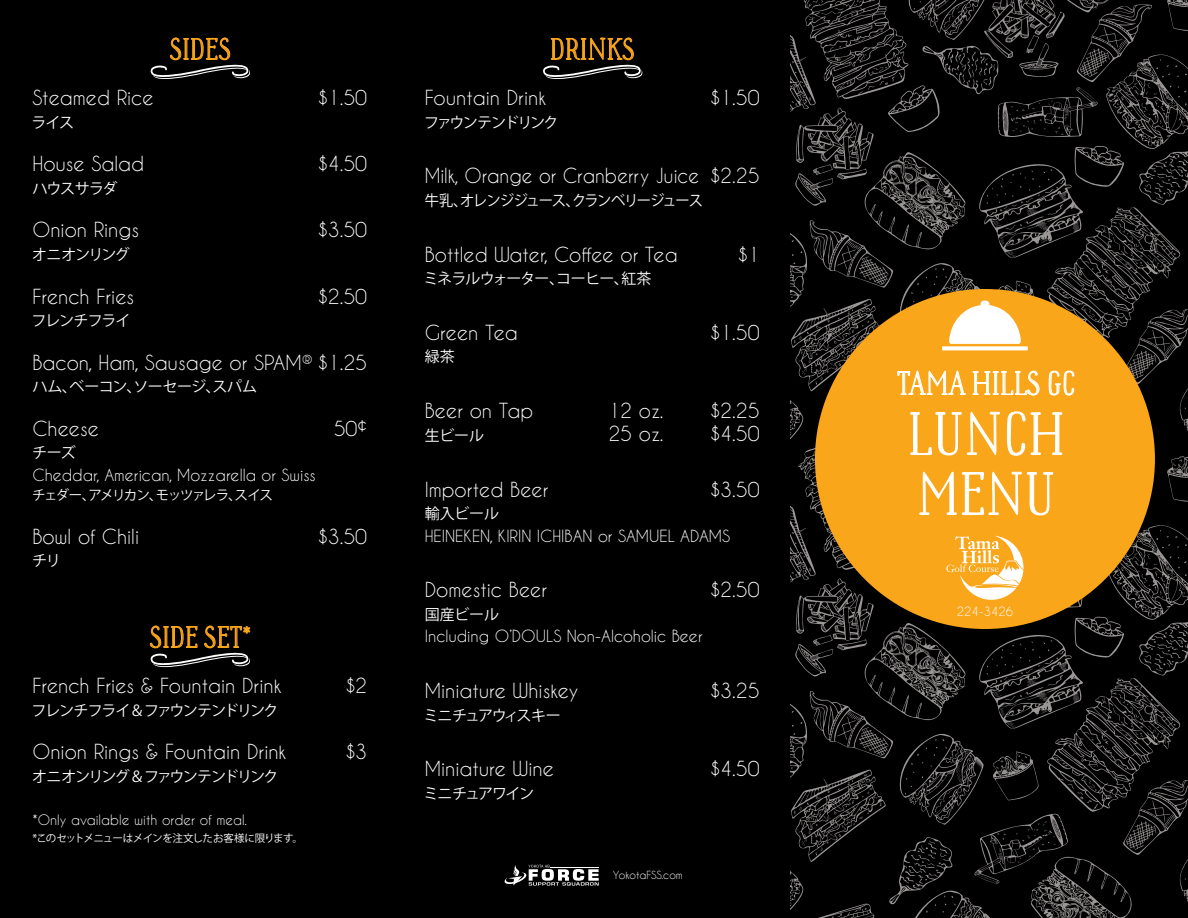
<style>
.page{position:relative;width:1188px;height:918px;background:#000}
.page>*{position:absolute;margin:0;border:0;box-sizing:border-box;transform-origin:0 0}
.t1{font:60px/60px "Wes";color:#fff}
.t2{font:33px "Wes";color:#fff}
.t3{font:30px "Wes";color:#faa61a}
.t4{font:19.5px "Caviar Dreams";color:#fff}
.t5{font:19.5px "Caviar Dreams";color:#fff;scale:.96 1}
.t6{font:15.75px "Caviar Dreams";color:#fff}
.t7{font:15px "Koz Go Pr 6 N";letter-spacing:-.075em;color:#fff}
.t8{font:15px "Koz Go Pr 6 N";letter-spacing:-.11em;color:#fff}
.t9{font:15px "Koz Go Pr 6 N";letter-spacing:-.1em;color:#fff}
.t10{font:15px "Koz Go Pr 6 N";letter-spacing:-.075em;color:#fff;scale:.95 1}
.t11{font:15px "Koz Go Pr 6 N";letter-spacing:-.02em;color:#fff}
.t12{font:15px "Koz Go Pr 6 N";letter-spacing:-.095em;color:#fff}
.t13{font:13.5px "Caviar Dreams";color:#fff}
.t14{font:13.5px "Koz Go Pr 6 N";letter-spacing:-.115em;color:#fff}
.t15{font:12px "Caviar Dreams";color:#fff}
.t16{font:10.5px "Koz Go Pr 6 N";letter-spacing:-.04em;color:#fff}
.t17{font:10.5px "Caviar Dreams";color:#fff}
</style>
<div class="page">
<svg style="left:790px;top:0;width:398px;height:918px"></svg>
<div style="left:815px;top:289px;width:340px;height:340px;background:#faa61a;border-radius:50%"></div>
<svg style="left:897px;top:370px;width:69px;height:25px"></svg>
<svg style="left:972px;top:370px;width:68px;height:26px"></svg>
<svg style="left:1049px;top:370px;width:26px;height:26px"></svg>
<svg style="left:910px;top:411px;width:152px;height:105px"></svg>
<svg style="left:504px;top:865px;width:95px;height:21px"></svg>
<hr style="left:550px;top:867px;width:49px;height:1px;background:#fff">
<svg style="left:543px;top:37px;width:100px;height:42px"></svg>
<svg style="left:150px;top:37px;width:100px;height:42px"></svg>
<svg style="left:150px;top:626px;width:101px;height:41px"></svg>
<svg style="left:949px;top:301px;width:72px;height:43px"></svg>
<svg style="left:942px;top:346px;width:86px;height:4px"></svg>
<svg style="left:946px;top:536px;width:78px;height:64px"></svg>
<h3 class="t3" style="left:169px;top:32px;width:63px">SIDES</h3>
<h3 class="t3" style="left:550px;top:32px;width:87px">DRINKS</h3>
<p class="t4" style="left:32px;top:86px;width:123px">Steamed Rice</p>
<p class="t4" style="left:318px;top:86px;width:50px">$1.50</p>
<p class="t7" style="left:32px;top:114px;width:44px">ライス</p>
<p class="t4" style="left:32px;top:152px;width:113px">House Salad</p>
<p class="t4" style="left:318px;top:152px;width:50px">$4.50</p>
<p class="t7" style="left:32px;top:180px;width:87px">ハウスサラダ</p>
<p class="t4" style="left:32px;top:218px;width:108px">Onion Rings</p>
<p class="t4" style="left:318px;top:218px;width:50px">$3.50</p>
<p class="t12" style="left:32px;top:246px;width:99px">オニオンリング</p>
<p class="t4" style="left:32px;top:284px;width:103px">French Fries</p>
<p class="t4" style="left:318px;top:284px;width:50px">$2.50</p>
<p class="t7" style="left:32px;top:312px;width:100px">フレンチフライ</p>
<p class="t4" style="left:32px;top:351px;width:336px">Bacon, Ham, Sausage or SPAM® $1.25</p>
<p class="t11" style="left:32px;top:378px;width:226px">ハム、ベーコン、ソーセージ、スパム</p>
<p class="t4" style="left:32px;top:417px;width:68px">Cheese</p>
<p class="t4" style="left:334px;top:417px;width:35px">50¢</p>
<p class="t7" style="left:32px;top:444px;width:45px">チーズ</p>
<p class="t6" style="left:32px;top:465px;width:285px">Cheddar, American, Mozzarella or Swiss</p>
<p class="t14" style="left:32px;top:488px;width:242px">チェダー、アメリカン、モッツァレラ、スイス</p>
<p class="t4" style="left:32px;top:525px;width:108px">Bowl of Chili</p>
<p class="t4" style="left:318px;top:525px;width:50px">$3.50</p>
<p class="t7" style="left:32px;top:553px;width:30px">チリ</p>
<h3 class="t3" style="left:149px;top:620px;width:103px">SIDE SET*</h3>
<p class="t4" style="left:32px;top:674px;width:251px">French Fries &amp; Fountain Drink</p>
<p class="t4" style="left:346px;top:674px;width:23px">$2</p>
<p class="t9" style="left:32px;top:702px;width:248px">フレンチフライ＆ファウンテンドリンク</p>
<p class="t4" style="left:32px;top:740px;width:256px">Onion Rings &amp; Fountain Drink</p>
<p class="t4" style="left:346px;top:740px;width:23px">$3</p>
<p class="t8" style="left:32px;top:768px;width:248px">オニオンリング＆ファウンテンドリンク</p>
<p class="t13" style="left:32px;top:812px;width:216px">*Only available with order of meal.</p>
<p class="t16" style="left:32px;top:832px;width:272px">*このセットメニューはメインを注文したお客様に限ります。</p>
<p class="t4" style="left:425px;top:86px;width:123px">Fountain Drink</p>
<p class="t4" style="left:711px;top:86px;width:50px">$1.50</p>
<p class="t8" style="left:424px;top:114px;width:136px">ファウンテンドリンク</p>
<p class="t5" style="left:425px;top:164px;width:350px">Milk, Orange or Cranberry Juice $2.25</p>
<p class="t10" style="left:425px;top:192px;width:294px">牛乳、オレンジジュース、クランベリージュース</p>
<p class="t4" style="left:425px;top:243px;width:254px">Bottled Water, Coffee or Tea</p>
<p class="t4" style="left:738px;top:243px;width:23px">$1</p>
<p class="t7" style="left:424px;top:270px;width:230px">ミネラルウォーター、コーヒー、紅茶</p>
<p class="t4" style="left:425px;top:321px;width:95px">Green Tea</p>
<p class="t4" style="left:711px;top:321px;width:50px">$1.50</p>
<p class="t7" style="left:425px;top:349px;width:31px">緑茶</p>
<p class="t4" style="left:425px;top:399px;width:110px">Beer on Tap</p>
<p class="t4" style="left:608px;top:399px;width:57px">12 oz.</p>
<p class="t4" style="left:711px;top:399px;width:50px">$2.25</p>
<p class="t7" style="left:425px;top:427px;width:61px">生ビール</p>
<p class="t4" style="left:608px;top:422px;width:57px">25 oz.</p>
<p class="t4" style="left:711px;top:422px;width:50px">$4.50</p>
<p class="t4" style="left:425px;top:477px;width:125px">Imported Beer</p>
<p class="t4" style="left:711px;top:477px;width:50px">$3.50</p>
<p class="t7" style="left:425px;top:505px;width:76px">輸入ビール</p>
<p class="t6" style="left:425px;top:526px;width:307px">HEINEKEN, KIRIN ICHIBAN or SAMUEL ADAMS</p>
<p class="t4" style="left:425px;top:578px;width:124px">Domestic Beer</p>
<p class="t4" style="left:711px;top:578px;width:50px">$2.50</p>
<p class="t7" style="left:425px;top:606px;width:76px">国産ビール</p>
<p class="t6" style="left:425px;top:627px;width:279px">Including O’DOULS Non-Alcoholic Beer</p>
<p class="t4" style="left:425px;top:679px;width:155px">Miniature Whiskey</p>
<p class="t4" style="left:711px;top:679px;width:50px">$3.25</p>
<p class="t9" style="left:424px;top:707px;width:139px">ミニチュアウィスキー</p>
<p class="t4" style="left:425px;top:757px;width:131px">Miniature Wine</p>
<p class="t4" style="left:711px;top:757px;width:50px">$4.50</p>
<p class="t7" style="left:424px;top:785px;width:112px">ミニチュアワイン</p>
<p class="t17" style="left:613px;top:868px;width:71px">YokotaFSS.com</p>
<h2 class="t2" style="left:897px;top:365px;width:180px">TAMA HILLS GC</h2>
<h1 class="t1" style="left:908px;top:406px;width:150px">LUNCH<br>MENU</h1>
<p class="t15" style="left:957px;top:604px;width:58px">224-3426</p>
</div>
